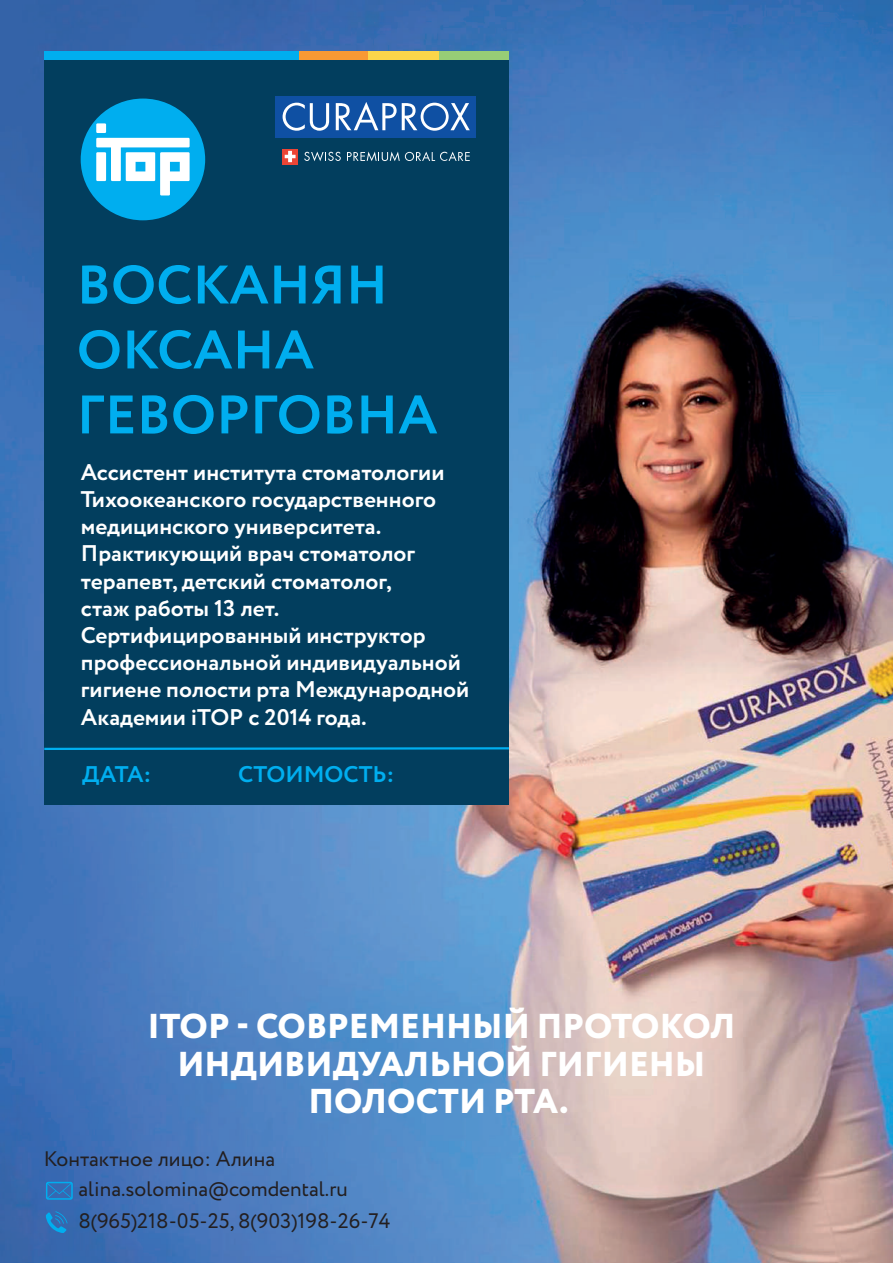
<style>
.page{position:relative;width:893px;height:1263px;background:#fff}
.page>*{position:absolute;margin:0;border:0;box-sizing:border-box;transform-origin:0 0}
.t1{font:700 54.15px/64.9px "Circe";color:#00aeef}
.t2{font:800 34.5px/37.5px "Circe";color:#fff;text-align:center}
.t3{font:700 22.65px/27.2px "Circe";color:#fff}
.t4{font:700 22.65px "Circe";color:#00aeef}
.t5{font:21px "Circe";color:#231f20}
</style>
<div class="page">
<img style="left:0;top:0;width:893px;height:1263px">
<svg style="left:46px;top:1182px;width:27px;height:18px"></svg>
<svg style="left:46px;top:1211px;width:22px;height:22px"></svg>
<div style="left:402px;top:52px;width:107px;height:14px;background:#97cd76"></div>
<div style="left:330px;top:52px;width:109px;height:14px;background:#fbd64a"></div>
<div style="left:259px;top:52px;width:109px;height:14px;background:#f89934"></div>
<div style="left:44px;top:52px;width:255px;height:16px;background:#00aeef"></div>
<div style="left:44px;top:60px;width:465px;height:745px;background:#023e5e"></div>
<div style="left:81px;top:99px;width:124px;height:121px;background:#00aeef;border-radius:50%"></div>
<svg style="left:96px;top:123px;width:94px;height:72px"></svg>
<div style="left:276px;top:96px;width:200px;height:41px;background:#0f50a3"></div>
<svg style="left:283px;top:102px;width:187px;height:29px"></svg>
<svg style="left:282px;top:149px;width:16px;height:15px"></svg>
<svg style="left:285px;top:151px;width:11px;height:11px"></svg>
<svg style="left:304px;top:152px;width:37px;height:9px"></svg>
<svg style="left:347px;top:151px;width:123px;height:10px"></svg>
<svg style="left:42px;top:746px;width:469px;height:5px"></svg>
<h1 class="t1" style="left:77px;top:255px;width:362px">ВОСКАНЯН<br>ОКСАНА<br>ГЕВОРГОВНА</h1>
<p class="t3" style="left:81px;top:460px;width:390px">Ассистент института стоматологии<br>Тихоокеанского государственного медицинского университета.<br>Практикующий врач стоматолог терапевт, детский стоматолог,<br>стаж работы 13 лет.<br>Сертифицированный инструктор профессиональной индивидуальной гигиене полости рта Международной<br>Академии iTOP с 2014 года.</p>
<p class="t4" style="left:82px;top:759px;width:70px">ДАТА:</p>
<p class="t4" style="left:238px;top:759px;width:157px">СТОИМОСТЬ:</p>
<h2 class="t2" style="left:147px;top:1010px;width:589px">ITOP - СОВРЕМЕННЫЙ ПРОТОКОЛ<br>ИНДИВИДУАЛЬНОЙ ГИГИЕНЫ<br>ПОЛОСТИ РТА.</h2>
<p class="t5" style="left:44px;top:1145px;width:233px">Контактное лицо: Алина</p>
<p class="t5" style="left:79px;top:1175px;width:271px">alina.solomina@comdental.ru</p>
<p class="t5" style="left:78px;top:1207px;width:313px">8(965)218-05-25, 8(903)198-26-74</p>
</div>
